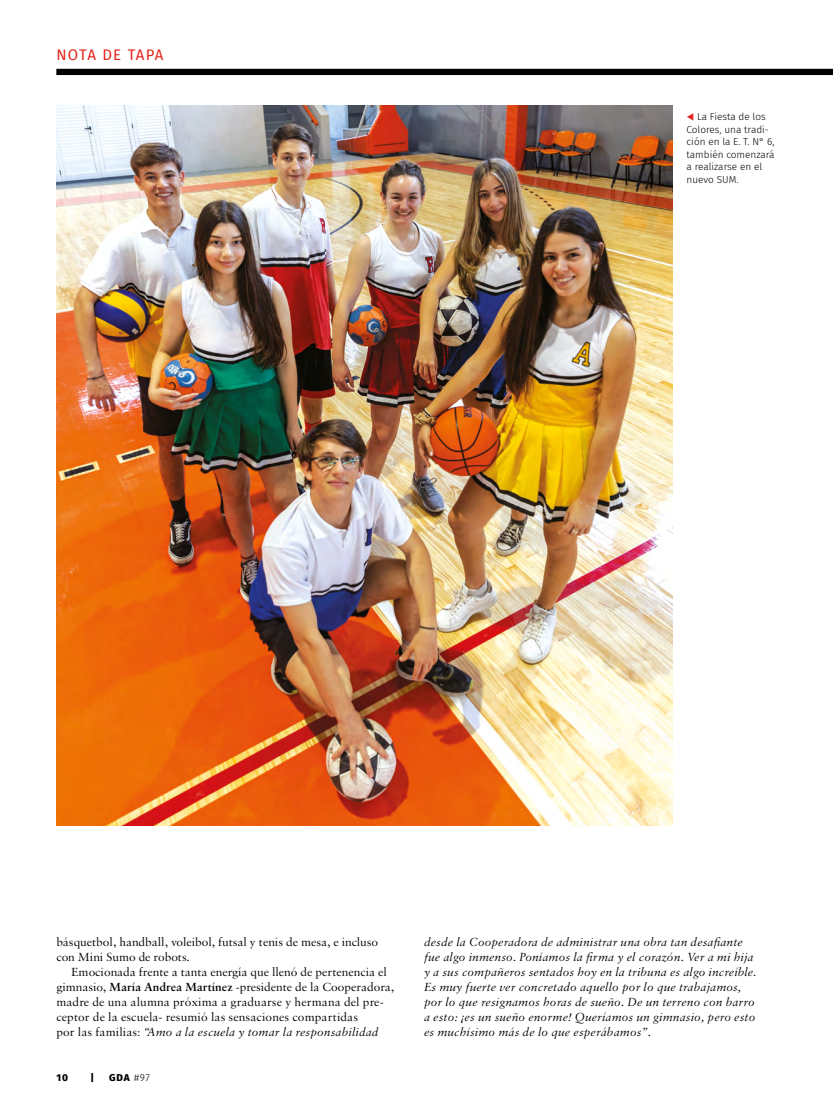
<style>
.page{position:relative;width:833px;height:1117px;background:#fff}
.page>*{position:absolute;margin:0;border:0;box-sizing:border-box;transform-origin:0 0}
.t1{font:15px "Fira Sans";letter-spacing:.05em;color:#e5231b}
.t2{font:italic 12.5px/15px "Sabon";letter-spacing:.01em;color:#000}
.t3{font:12.5px/15px "Sabon";color:#000}
.t4{font:300 10px/12.5px "Fira Sans";color:#000}
.t5{font:800 10px "Fira Sans";color:#000}
.s1{color:#e5231b}
.s2{font-weight:600}
.s3{font-style:italic}
.s4{font-weight:300}
.s5{font-style:normal}
</style>
<div class="page">
<div style="left:56px;top:69px;width:777px;height:6px;background:#000"></div>
<img style="left:56px;top:105px;width:616px;height:720px">
<p class="t1" style="left:56px;top:43px;width:109px">NOTA DE TAPA</p>
<p class="t4" style="left:686px;top:110px;width:89px"><span class="s1">▼</span> La Fiesta de los<br>Colores, una tradi&shy;ción en la E. T. N° 6, también comenzará a realizarse en el nuevo SUM.</p>
<p class="t3" style="left:56px;top:933px;width:323px">básquetbol, handball, voleibol, futsal y tenis de mesa, e incluso con Mini Sumo de robots.</p>
<p class="t3" style="left:56px;top:963px;width:339px;text-indent:15px">Emocionada frente a tanta energía que llenó de pertenencia el gimnasio, <span class="s2">María Andrea Martínez</span> -presidente de la Cooperadora, madre de una alumna próxima a graduarse y hermana del pre&shy;ceptor de la escuela- resumió las sensaciones compartidas<br>por las familias: <span class="s3">“Amo a la escuela y tomar la responsabilidad</span></p>
<p class="t5" style="left:57px;top:1068px;width:13px">10</p>
<p class="t5" style="left:90px;top:1068px;width:5px">|</p>
<p class="t5" style="left:109px;top:1068px;width:42px">GDA <span class="s4">#97</span></p>
<p class="t2" style="left:424px;top:933px;width:334px">desde la Cooperadora de administrar una obra tan desafiante fue algo inmenso. Poníamos la firma y el corazón. Ver a mi hija y a sus compañeros sentados hoy en la tribuna es algo increíble.<br>Es muy fuerte ver concretado aquello por lo que trabajamos, por lo que resignamos horas de sueño. De un terreno con barro a esto: ¡es un sueño enorme! Queríamos un gimnasio, pero esto es muchísimo más de lo que esperábamos”<span class="s5">.</span></p>
</div>
